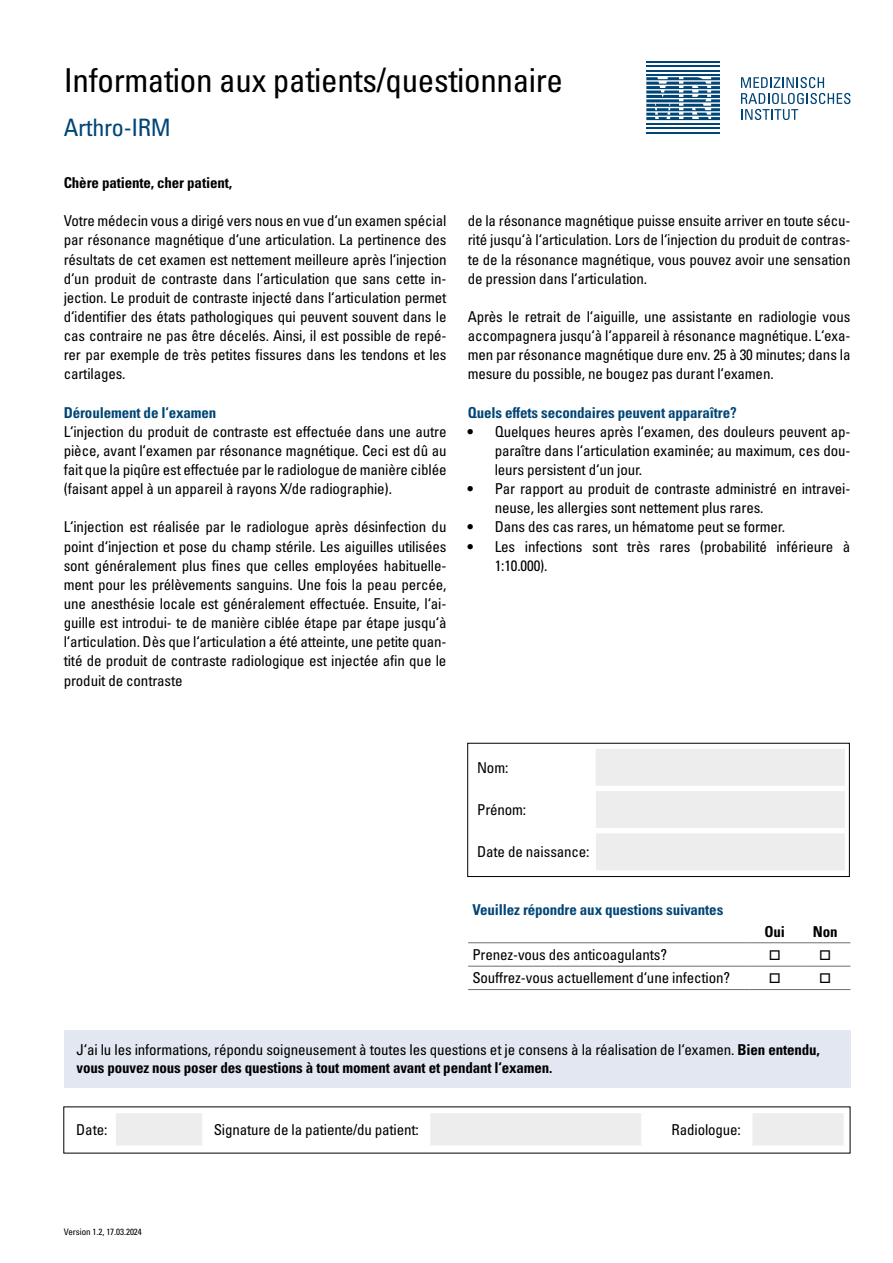
<style>
.page{position:relative;width:893px;height:1263px;background:#fff}
.page>*{position:absolute;margin:0;border:0;box-sizing:border-box;transform-origin:0 0}
.t1{font:condensed 33px "Univers LT Pro";letter-spacing:-.01em;color:#000}
.t2{font:condensed 24px "Univers LT Pro";letter-spacing:-.01em;color:#004577}
.t3{font:condensed 15px/19.2px "Univers LT Pro";letter-spacing:-.01em;color:#000;text-align:justify}
.t4{font:700 condensed 15px "Univers LT Pro";letter-spacing:-.01em;color:#004577}
.t5{font:700 condensed 15px "Univers LT Pro";letter-spacing:-.01em;color:#000}
.t6{font:condensed 9px "Univers LT Pro";letter-spacing:-.005em;color:#000}
.s1{font-weight:700}
</style>
<div class="page">
<svg style="left:741px;top:77px;width:109px;height:43px"></svg>
<hr style="left:646px;top:61px;width:74px;height:2px;background:#004577">
<hr style="left:646px;top:66px;width:74px;height:1px;background:#004577">
<hr style="left:646px;top:70px;width:74px;height:1px;background:#004577">
<hr style="left:646px;top:75px;width:74px;height:1px;background:#004577">
<hr style="left:646px;top:123px;width:74px;height:2px;background:#004577">
<hr style="left:646px;top:128px;width:74px;height:1px;background:#004577">
<hr style="left:646px;top:132px;width:74px;height:1px;background:#004577">
<svg style="left:646px;top:77px;width:74px;height:43px"></svg>
<div style="left:596px;top:749px;width:249px;height:121px;background:#ededed"></div>
<div style="left:596px;top:828px;width:249px;height:5px;background:#fff"></div>
<div style="left:596px;top:786px;width:249px;height:5px;background:#fff"></div>
<div style="left:467px;top:743px;width:383px;height:134px;border:1px solid #000"></div>
<svg style="left:116px;top:1113px;width:728px;height:32px"></svg>
<div style="left:202px;top:1113px;width:6px;height:32px;background:#fff"></div>
<div style="left:424px;top:1113px;width:6px;height:32px;background:#fff"></div>
<div style="left:641px;top:1113px;width:6px;height:32px;background:#fff"></div>
<div style="left:746px;top:1113px;width:6px;height:32px;background:#fff"></div>
<hr style="left:468px;top:942px;width:282px;height:1px;background:#706f6f">
<hr style="left:750px;top:942px;width:50px;height:1px;background:#706f6f">
<hr style="left:800px;top:942px;width:50px;height:1px;background:#706f6f">
<hr style="left:468px;top:966px;width:282px;height:1px;background:#706f6f">
<hr style="left:750px;top:966px;width:50px;height:1px;background:#706f6f">
<hr style="left:800px;top:966px;width:50px;height:1px;background:#706f6f">
<hr style="left:468px;top:989px;width:282px;height:1px;background:#706f6f">
<hr style="left:750px;top:989px;width:50px;height:1px;background:#706f6f">
<hr style="left:800px;top:989px;width:50px;height:1px;background:#706f6f">
<div style="left:64px;top:1030px;width:786px;height:57px;background:#e2e7f1"></div>
<h1 class="t1" style="left:64px;top:59px;width:501px">Information aux patients/questionnaire</h1>
<h2 class="t2" style="left:64px;top:112px;width:109px">Arthro-IRM</h2>
<p class="t5" style="left:64px;top:173px;width:170px">Chère patiente, cher patient,</p>
<p class="t3" style="left:64px;top:211px;width:384px">Votre médecin vous a dirigé vers nous en vue d‘un examen spécial par résonance magnétique d‘une articulation. La pertinence des résultats de cet examen est nettement meilleure après l‘injection d‘un produit de contraste dans l‘articulation que sans cette in&shy;jection. Le produit de contraste injecté dans l‘articulation permet d‘identifier des états pathologiques qui peuvent souvent dans le cas contraire ne pas être décelés. Ainsi, il est possible de repé&shy;rer par exemple de très petites fissures dans les tendons et les cartilages.</p>
<p class="t4" style="left:64px;top:403px;width:154px">Déroulement de l‘examen</p>
<p class="t3" style="left:64px;top:421px;width:384px">L‘injection du produit de contraste est effectuée dans une autre pièce, avant l‘examen par résonance magnétique. Ceci est dû au fait que la piqûre est effectuée par le radiologue de manière ciblée (faisant appel à un appareil à rayons X/de radiographie).</p>
<p class="t3" style="left:64px;top:517px;width:384px">L‘injection est réalisée par le radiologue après désinfection du point d‘injection et pose du champ stérile. Les aiguilles utilisées sont généralement plus fines que celles employées habituelle&shy;ment pour les prélèvements sanguins. Une fois la peau percée, une anesthésie locale est généralement effectuée. Ensuite, l‘ai&shy;guille est introdui- te de manière ciblée étape par étape jusqu‘à l‘articulation. Dès que l‘articulation a été atteinte, une petite quan&shy;tité de produit de contraste radiologique est injectée afin que le produit de contraste</p>
<p class="t3" style="left:468px;top:211px;width:384px">de la résonance magnétique puisse ensuite arriver en toute sécu&shy;rité jusqu‘à l‘articulation. Lors de l‘injection du produit de contras&shy;te de la résonance magnétique, vous pouvez avoir une sensation de pression dans l‘articulation.</p>
<p class="t3" style="left:468px;top:307px;width:384px">Après le retrait de l‘aiguille, une assistante en radiologie vous accompagnera jusqu‘à l‘appareil à résonance magnétique. L‘exa&shy;men par résonance magnétique dure env. 25 à 30 minutes; dans la mesure du possible, ne bougez pas durant l‘examen.</p>
<p class="t4" style="left:468px;top:403px;width:270px">Quels effets secondaires peuvent apparaître?</p>
<p class="t3" style="left:495px;top:421px;width:357px;text-indent:-27px">• Quelques heures après l‘examen, des douleurs peuvent ap&shy;paraître dans l‘articulation examinée; au maximum, ces dou&shy;leurs persistent d‘un jour.</p>
<p class="t3" style="left:495px;top:479px;width:357px;text-indent:-27px">• Par rapport au produit de contraste administré en intravei&shy;neuse, les allergies sont nettement plus rares.</p>
<p class="t3" style="left:468px;top:517px;width:319px">• Dans des cas rares, un hématome peut se former.</p>
<p class="t3" style="left:495px;top:536px;width:357px;text-indent:-27px">• Les infections sont très rares (probabilité inférieure à<br>1:10.000).</p>
<p class="t3" style="left:477px;top:757px;width:33px">Nom:</p>
<p class="t3" style="left:477px;top:800px;width:51px">Prénom:</p>
<p class="t3" style="left:477px;top:842px;width:114px">Date de naissance:</p>
<p class="t4" style="left:472px;top:900px;width:252px">Veuillez répondre aux questions suivantes</p>
<p class="t3" style="left:472px;top:944px;width:196px">Prenez-vous des anticoagulants?</p>
<p class="t3" style="left:472px;top:968px;width:259px">Souffrez-vous actuellement d‘une infection?</p>
<p class="t5" style="left:765px;top:922px;width:22px">Oui</p>
<p class="t5" style="left:813px;top:922px;width:26px">Non</p>
<p class="t3" style="left:77px;top:1040px;width:745px;line-height:18px">J‘ai lu les informations, répondu soigneusement à toutes les questions et je consens à la réalisation de l‘examen. <span class="s1">Bien entendu, vous pouvez nous poser des questions à tout moment avant et pendant l‘examen.</span></p>
<p class="t3" style="left:76px;top:1119px;width:33px">Date:</p>
<p class="t3" style="left:214px;top:1119px;width:207px">Signature de la patiente/du patient:</p>
<p class="t3" style="left:672px;top:1119px;width:71px">Radiologue:</p>
<p class="t6" style="left:64px;top:1226px;width:80px">Version 1.2, 17.03.2024</p>
</div>
